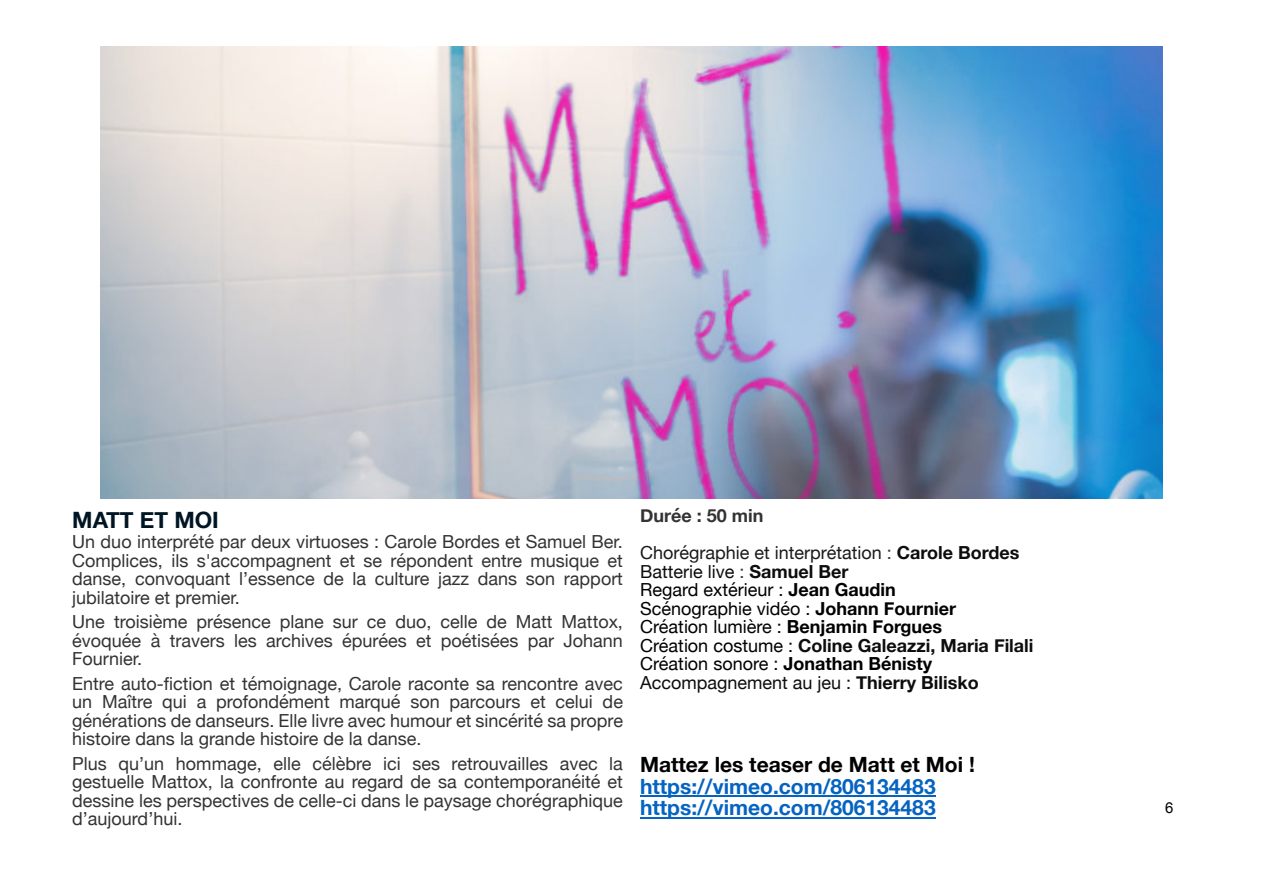
<style>
.page{position:relative;width:1263px;height:893px;background:#fff}
.page>*{position:absolute;margin:0;border:0;box-sizing:border-box;transform-origin:0 0}
.t1{font:700 22.5px "Helvetica Neue";color:#001524}
.t2{font:700 21px/21.6px "Helvetica Neue";color:#0563c1}
.t3{font:700 21px "Helvetica Neue";color:#000}
.t4{font:18px/18.5px "Helvetica Neue";color:#333;text-align:justify}
.t5{font:18px/18.5px "Helvetica Neue";color:#000}
.t6{font:18px/37px "Helvetica Neue";color:#1a1a1a}
.t7{font:15px "Arial";color:#000}
.s1{font-weight:700;color:#333}
.s2{color:#353535}
.s3{font-weight:700;color:#0d0d0d}
.s4{color:#0d0d0d}
.s5{font-weight:700}
</style>
<div class="page">
<hr style="left:640px;top:796px;width:296px;height:1px;background:#0563c1">
<hr style="left:640px;top:817px;width:296px;height:1px;background:#0563c1">
<img style="left:100px;top:47px;width:1063px;height:451px">
<p class="t1" style="left:72px;top:506px;width:148px">MATT ET MOI</p>
<p class="t4" style="left:72px;top:532px;width:552px">Un duo interprété par deux virtuoses : Carole Bordes et Samuel Ber.<br>Complices, ils s'accompagnent et se répondent entre musique et danse, convoquant l’essence de la culture jazz dans son rapport jubilatoire et premier.</p>
<p class="t4" style="left:72px;top:612px;width:552px">Une troisième présence plane sur ce duo, celle de Matt Mattox, évoquée à travers les archives épurées et poétisées par Johann Fournier.</p>
<p class="t4" style="left:72px;top:674px;width:552px">Entre auto-fiction et témoignage, Carole raconte sa rencontre avec un Maître qui a profondément marqué son parcours et celui de générations de danseurs. Elle livre avec humour et sincérité sa propre histoire dans la grande histoire de la danse.</p>
<p class="t4" style="left:72px;top:754px;width:552px">Plus qu’un hommage, elle célèbre ici ses retrouvailles avec la gestuelle Mattox, la confronte au regard de sa contemporanéité et dessine les perspectives de celle-ci dans le paysage chorégraphique d’aujourd’hui.</p>
<p class="t6" style="left:640px;top:497px;width:381px"><span class="s1">Durée : 50 min<br></span>Chorégraphie et interprétation <span class="s2">:</span> <span class="s3">Carole Bordes</span></p>
<p class="t5" style="left:640px;top:562px;width:395px"><span class="s4">Batterie live</span> <span class="s2">:</span> <span class="s3">Samuel Ber<br></span>Regard extérieur : <span class="s5">Jean Gaudin<br></span>Scénographie vidéo : <span class="s5">Johann Fournier<br></span>Création lumière : <span class="s5">Benjamin Forgues<br></span>Création costume : <span class="s3">Coline Galeazzi, Maria Filali </span>Création sonore : <span class="s5">Jonathan Bénisty </span><span class="s4">Accompagnement au jeu :</span> <span class="s3">Thierry Bilisko</span></p>
<p class="t3" style="left:640px;top:752px;width:336px">Mattez les teaser de Matt et Moi !</p>
<p class="t2" style="left:640px;top:775px;width:297px">https://vimeo.com/806134483 https://vimeo.com/806134483</p>
<p class="t7" style="left:1165px;top:802px;width:10px">6</p>
</div>
